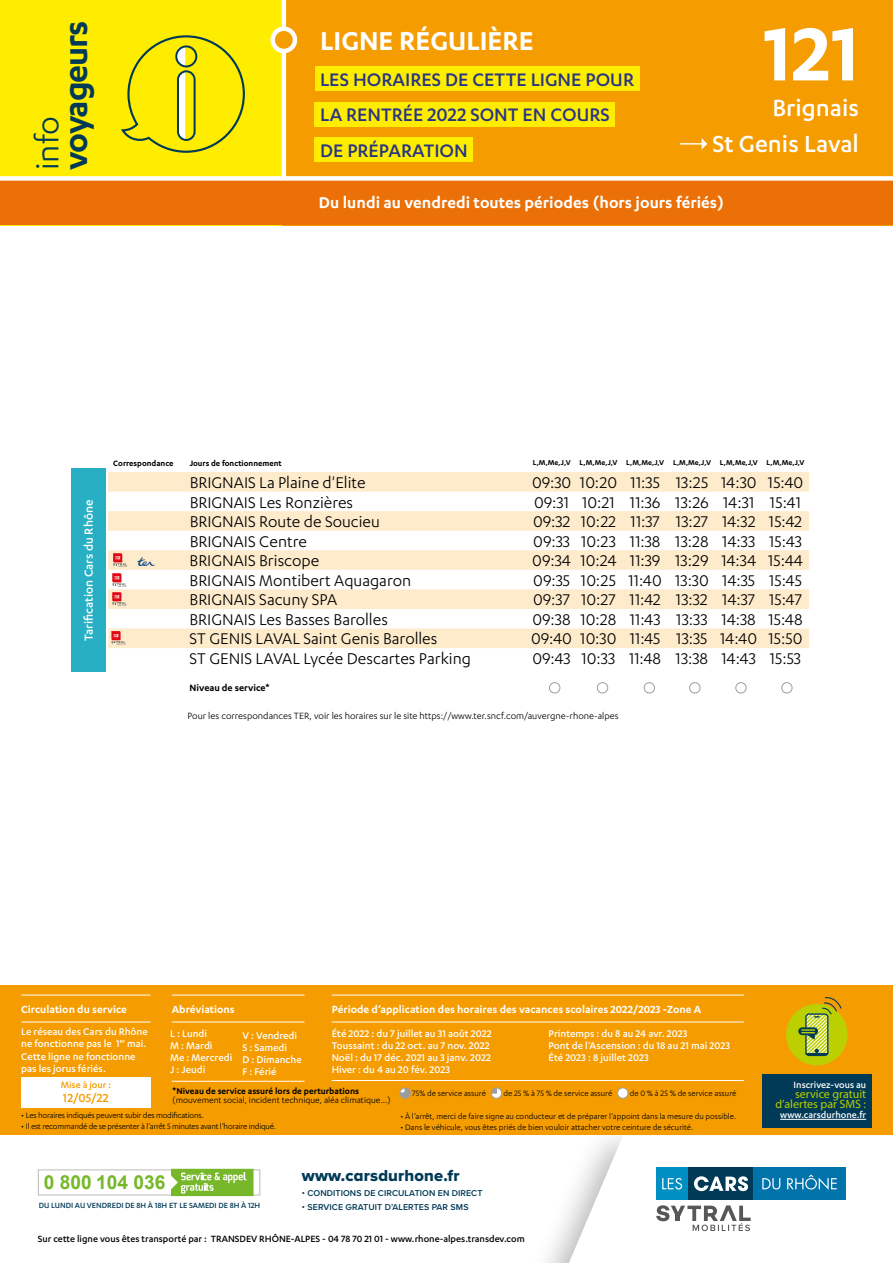
<style>
.page{position:relative;width:893px;height:1263px;background:#fff}
.page>*{position:absolute;margin:0;border:0;box-sizing:border-box;transform-origin:0 0}
.t1{font:600 87px "Karbon";color:#fff}
.t2{font:600 37.5px "Karbon";letter-spacing:-.03em;color:#003a57}
.t3{font:36px "Karbon";color:#003a57}
.t4{font:600 30px "Karbon";color:#fff}
.t5{font:500 27px/35.7px "Karbon";color:#fff;text-align:right}
.t6{font:500 21px/35.5px "Karbon";color:#283583}
.t7{font:700 19.2px "Arial";color:#76b82a}
.t8{font:18px "Karbon";color:#000}
.t9{font:600 18px "Karbon";color:#fff}
.t10{font:16.5px "Proxima Nova A Extrabld";letter-spacing:.01em;color:#003a57}
.t11{font:500 13.5px "Karbon";color:#fff}
.t12{font:500 13.5px "Karbon";color:#f59c00}
.t13{font:600 12px "Karbon";color:#fff}
.t14{font:12px/9.9px "Myriad Pro";color:#bccf00;text-align:right}
.t15{font:500 11.25px/12px "Karbon";color:#fff}
.t16{font:600 10.65px "Karbon";color:#000}
.t17{font:10.5px "Karbon";color:#000}
.t18{font:500 10.5px "Karbon";color:#000}
.t19{font:500 10.5px "Karbon";color:#fff}
.t20{font:500 10.5px "Karbon";color:#f59c00}
.t21{font:9.75px "Karbon";color:#000}
.t22{font:600 9.75px "Karbon";color:#000}
.t23{font:9px "Karbon";color:#000}
.t24{font:9px "Karbon";letter-spacing:-.02em;color:#000}
.t25{font:600 9px "Karbon";color:#000}
.t26{font:600 8.85px "Proxima Nova A";letter-spacing:.01em;color:#003a57}
.t27{font:500 8.7px "Karbon";color:#003a57}
.t28{font:600 8.25px "Karbon";letter-spacing:.005em;color:#000}
</style>
<div class="page">
<div style="left:0;top:985px;width:893px;height:162px;background:#f59c00"></div>
<div style="left:786px;top:1004px;width:62px;height:61px;background:#bccf00;border-radius:50%"></div>
<div style="left:805px;top:1013px;width:23px;height:43px;border:1px solid #003a57;border-radius:3px"></div>
<svg style="left:798px;top:1027px;width:20px;height:8px"></svg>
<svg style="left:801px;top:997px;width:40px;height:58px"></svg>
<div style="left:762px;top:1074px;width:110px;height:53px;background:#003a57"></div>
<hr style="left:780px;top:1119px;width:86px;height:1px;background:#fff">
<div style="left:0;top:0;width:893px;height:225px;background:#f59c00"></div>
<div style="left:0;top:0;width:282px;height:225px;background:#ffed00"></div>
<div style="left:0;top:179px;width:893px;height:46px;background:#ea7007"></div>
<div style="left:0;top:176px;width:893px;height:5px;background:#fff"></div>
<hr style="left:282px;top:0;width:4px;height:178px;background:#fff">
<svg style="left:273px;top:29px;width:22px;height:22px"></svg>
<div style="left:270px;top:27px;width:27px;height:26px;border:4px solid #fff;border-radius:50%"></div>
<div style="left:315px;top:66px;width:324px;height:25px;background:#ffed00"></div>
<div style="left:315px;top:102px;width:300px;height:24px;background:#ffed00"></div>
<div style="left:315px;top:137px;width:158px;height:25px;background:#ffed00"></div>
<svg style="left:121px;top:35px;width:124px;height:118px"></svg>
<svg style="left:400px;top:1088px;width:11px;height:10px"></svg>
<svg style="left:491px;top:1088px;width:11px;height:10px"></svg>
<div style="left:618px;top:1088px;width:10px;height:10px;background:#fff;border-radius:50%"></div>
<div style="left:617px;top:1088px;width:11px;height:10px;border:1px solid #9d9d9c;border-radius:50%"></div>
<hr style="left:21px;top:995px;width:130px;height:1px;background:#fff">
<hr style="left:21px;top:1022px;width:130px;height:1px;background:#fff">
<hr style="left:172px;top:995px;width:132px;height:1px;background:#fff">
<hr style="left:172px;top:1022px;width:132px;height:1px;background:#fff">
<hr style="left:172px;top:1081px;width:132px;height:1px;background:#fff">
<hr style="left:332px;top:995px;width:412px;height:1px;background:#fff">
<hr style="left:332px;top:1022px;width:412px;height:1px;background:#fff">
<hr style="left:332px;top:1080px;width:412px;height:1px;background:#fff">
<div style="left:21px;top:1076px;width:130px;height:31px;background:#fff"></div>
<div style="left:0;top:1135px;width:893px;height:128px;background:#fff"></div>
<svg style="left:560px;top:1135px;width:286px;height:128px"></svg>
<svg style="left:38px;top:1169px;width:222px;height:27px"></svg>
<svg style="left:702px;top:138px;width:5px;height:11px"></svg>
<hr style="left:680px;top:143px;width:23px;height:2px;background:#fff">
<svg style="left:108px;top:472px;width:701px;height:176px;fill:#fdebcc"></svg>
<div style="left:71px;top:469px;width:34px;height:203px;background:#28afc4"></div>
<div style="left:549px;top:682px;width:11px;height:11px;border:1px solid #9d9d9c;border-radius:50%"></div>
<div style="left:597px;top:682px;width:11px;height:11px;border:1px solid #9d9d9c;border-radius:50%"></div>
<div style="left:644px;top:682px;width:11px;height:11px;border:1px solid #9d9d9c;border-radius:50%"></div>
<div style="left:689px;top:682px;width:11px;height:11px;border:1px solid #9d9d9c;border-radius:50%"></div>
<div style="left:782px;top:682px;width:10px;height:11px;border:1px solid #9d9d9c;border-radius:50%"></div>
<div style="left:736px;top:682px;width:10px;height:11px;border:1px solid #9d9d9c;border-radius:50%"></div>
<svg style="left:113px;top:553px;width:14px;height:14px"></svg>
<img style="left:138px;top:557px;width:16px;height:8px">
<svg style="left:112px;top:573px;width:14px;height:33px"></svg>
<svg style="left:111px;top:631px;width:14px;height:14px"></svg>
<h3 class="t3" style="left:28px;top:170px;width:56px;rotate:-90deg">info</h3>
<h2 class="t2" style="left:54px;top:170px;width:151px;rotate:-90deg">voyageurs</h2>
<h3 class="t4" style="left:320px;top:24px;width:215px">LIGNE RÉGULIÈRE</h3>
<p class="t6" style="left:320px;top:61px;width:315px">LES HORAIRES DE CETTE LIGNE POUR<br>LA RENTRÉE 2022 SONT EN COURS<br>DE PRÉPARATION</p>
<h1 class="t1" style="left:763px;top:5px;width:98px">121</h1>
<h3 class="t5" style="left:712px;top:89px;width:148px">Brignais<br>St Genis Laval</h3>
<p class="t9" style="left:319px;top:192px;width:407px">Du lundi au vendredi toutes périodes (hors jours fériés)</p>
<p class="t11" style="left:81px;top:641px;width:142px;rotate:-90deg">Tarification Cars du Rhône</p>
<p class="t25" style="left:113px;top:458px;width:62px">Correspondance</p>
<p class="t25" style="left:190px;top:458px;width:93px">Jours de fonctionnement</p>
<p class="t28" style="left:533px;top:458px;width:273px">L,M,Me,J,V L,M,Me,J,V L,M,Me,J,V L,M,Me,J,V L,M,Me,J,V L,M,Me,J,V</p>
<p class="t8" style="left:190px;top:473px;width:177px">BRIGNAIS La Plaine d'Elite</p>
<p class="t8" style="left:532px;top:473px;width:273px">09:30 10:20 11:35 13:25 14:30 15:40</p>
<p class="t8" style="left:190px;top:492px;width:165px">BRIGNAIS Les Ronzières</p>
<p class="t8" style="left:534px;top:492px;width:269px">09:31 10:21 11:36 13:26 14:31 15:41</p>
<p class="t8" style="left:190px;top:512px;width:192px">BRIGNAIS Route de Soucieu</p>
<p class="t8" style="left:533px;top:512px;width:271px">09:32 10:22 11:37 13:27 14:32 15:42</p>
<p class="t8" style="left:190px;top:531px;width:119px">BRIGNAIS Centre</p>
<p class="t8" style="left:533px;top:531px;width:270px">09:33 10:23 11:38 13:28 14:33 15:43</p>
<p class="t8" style="left:190px;top:551px;width:131px">BRIGNAIS Briscope</p>
<p class="t8" style="left:532px;top:551px;width:272px">09:34 10:24 11:39 13:29 14:34 15:44</p>
<p class="t8" style="left:190px;top:570px;width:223px">BRIGNAIS Montibert Aquagaron</p>
<p class="t8" style="left:533px;top:570px;width:270px">09:35 10:25 11:40 13:30 14:35 15:45</p>
<p class="t8" style="left:190px;top:590px;width:149px">BRIGNAIS Sacuny SPA</p>
<p class="t8" style="left:533px;top:590px;width:270px">09:37 10:27 11:42 13:32 14:37 15:47</p>
<p class="t8" style="left:190px;top:609px;width:200px">BRIGNAIS Les Basses Barolles</p>
<p class="t8" style="left:532px;top:609px;width:272px">09:38 10:28 11:43 13:33 14:38 15:48</p>
<p class="t8" style="left:190px;top:629px;width:249px">ST GENIS LAVAL Saint Genis Barolles</p>
<p class="t8" style="left:531px;top:629px;width:273px">09:40 10:30 11:45 13:35 14:40 15:50</p>
<p class="t8" style="left:190px;top:649px;width:283px">ST GENIS LAVAL Lycée Descartes Parking</p>
<p class="t8" style="left:532px;top:649px;width:270px">09:43 10:33 11:48 13:38 14:43 15:53</p>
<p class="t16" style="left:190px;top:682px;width:81px">Niveau de service*</p>
<p class="t17" style="left:188px;top:710px;width:433px">Pour les correspondances TER, voir les horaires sur le site https://www.ter.sncf.com/auvergne-rhone-alpes</p>
<p class="t13" style="left:21px;top:1002px;width:107px">Circulation du service</p>
<p class="t15" style="left:21px;top:1025px;width:128px">Le réseau des Cars du Rhône ne fonctionne pas le 1<sup>er</sup> mai.</p>
<p class="t15" style="left:21px;top:1050px;width:116px">Cette ligne ne fonctionne pas les jorus fériés.</p>
<p class="t20" style="left:61px;top:1078px;width:52px">Mise à jour :</p>
<p class="t12" style="left:63px;top:1091px;width:47px">12/05/22</p>
<p class="t13" style="left:172px;top:1002px;width:65px">Abréviations</p>
<p class="t13" style="left:332px;top:1002px;width:371px">Période d’application des horaires des vacances scolaires 2022/2023 -Zone A</p>
<p class="t15" style="left:332px;top:1027px;width:161px">Été 2022 : du 7 juillet au 31 août 2022<br>Toussaint : du 22 oct. au 7 nov. 2022<br>Noël : du 17 déc. 2021 au 3 janv. 2022<br>Hiver : du 4 au 20 fév. 2023</p>
<p class="t15" style="left:549px;top:1027px;width:183px">Printemps : du 8 au 24 avr. 2023<br>Pont de l’Ascension : du 18 au 21 mai 2023<br>Été 2023 : 8 juillet 2023</p>
<p class="t15" style="left:170px;top:1027px;width:64px">L : Lundi<br>M : Mardi<br>Me : Mercredi<br>J : Jeudi</p>
<p class="t15" style="left:242px;top:1029px;width:61px">V : Vendredi<br>S : Samedi<br>D : Dimanche<br>F : Férié</p>
<p class="t22" style="left:173px;top:1086px;width:188px">*Niveau de service assuré lors de perturbations</p>
<p class="t21" style="left:173px;top:1095px;width:219px">(mouvement social, incident technique, aléa climatique...)</p>
<p class="t23" style="left:412px;top:1088px;width:75px">75% de service assuré</p>
<p class="t23" style="left:503px;top:1088px;width:110px">de 25 % à 75 % de service assuré</p>
<p class="t23" style="left:630px;top:1088px;width:108px">de 0 % à 25 % de service assuré</p>
<p class="t24" style="left:21px;top:1110px;width:184px">• Les horaires indiqués peuvent subir des modifications.</p>
<p class="t24" style="left:21px;top:1121px;width:256px">• Il est recommandé de se présenter à l’arrêt 5 minutes avant l’horaire indiqué.</p>
<p class="t7" style="left:44px;top:1169px;width:123px">0 800 104 036</p>
<p class="t23" style="left:401px;top:1111px;width:337px">• À l’arrêt, merci de faire signe au conducteur et de préparer l’appoint dans la mesure du possible.</p>
<p class="t23" style="left:401px;top:1122px;width:294px">• Dans le véhicule, vous êtes priés de bien vouloir attacher votre ceinture de sécurité.</p>
<p class="t10" style="left:302px;top:1163px;width:159px">www.carsdurhone.fr</p>
<p class="t26" style="left:302px;top:1186px;width:182px">• CONDITIONS DE CIRCULATION EN DIRECT</p>
<p class="t27" style="left:39px;top:1200px;width:223px">DU LUNDI AU VENDREDI DE 8H À 18H ET LE SAMEDI DE 8H À 12H</p>
<p class="t26" style="left:302px;top:1200px;width:168px">• SERVICE GRATUIT D’ALERTES PAR SMS</p>
<p class="t18" style="left:38px;top:1233px;width:488px">Sur cette ligne vous êtes transporté par : TRANSDEV RHÔNE-ALPES - 04 78 70 21 01 - www.rhone-alpes.transdev.com</p>
<p class="t19" style="left:794px;top:1079px;width:74px">Inscrivez-vous au</p>
<p class="t14" style="left:775px;top:1089px;width:92px">service gratuit d’alertes par SMS :</p>
<p class="t19" style="left:780px;top:1109px;width:87px">www.carsdurhone.fr</p>
</div>
